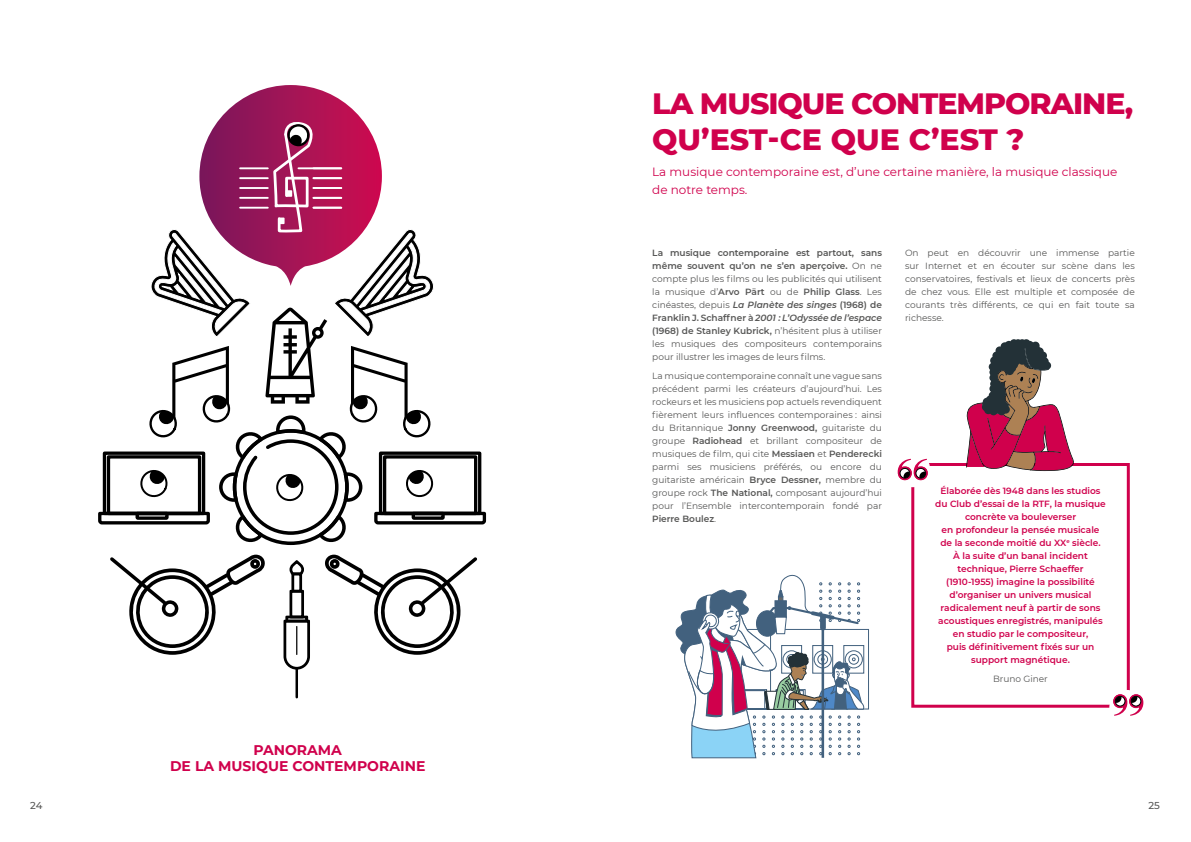
<style>
.page{position:relative;width:1191px;height:842px;background:#fff}
.page>*{position:absolute;margin:0;border:0;box-sizing:border-box;transform-origin:0 0}
.t1{font:800 30px/36px "Montserrat";letter-spacing:-.035em;color:#d0004c}
.t2{font:700 14px/16.8px "Montserrat";color:#d0004c;text-align:center}
.t3{font:12px/18px "Montserrat";color:#d0004c}
.t4{font:500 10px "Montserrat";color:#565655}
.t5{font:9px/13px "Montserrat";color:#565655;text-align:justify}
.t6{font:600 9px/13px "Montserrat";color:#d0004c;text-align:center}
.s1{font-weight:600}
.s2{font-weight:600;font-style:italic}
</style>
<div class="page">
<hr style="left:295px;top:669px;width:3px;height:28px;background:#000">
<svg style="left:283px;top:560px;width:27px;height:110px"></svg>
<svg style="left:110px;top:554px;width:155px;height:101px"></svg>
<svg style="left:325px;top:554px;width:152px;height:101px"></svg>
<svg style="left:98px;top:85px;width:389px;height:461px"></svg>
<svg style="left:675px;top:574px;width:194px;height:184px"></svg>
<hr style="left:821px;top:627px;width:3px;height:131px;background:#42617e">
<div style="left:911px;top:463px;width:218px;height:245px;border:3px solid #d0004c"></div>
<div style="left:1109px;top:690px;width:35px;height:35px;background:#fff;border-radius:50%"></div>
<div style="left:894px;top:452px;width:36px;height:35px;background:#fff;border-radius:50%"></div>
<svg style="left:897px;top:459px;width:30px;height:21px"></svg>
<div style="left:915px;top:468px;width:11px;height:10px;border:1px solid #000;border-radius:50%"></div>
<svg style="left:1113px;top:694px;width:30px;height:22px"></svg>
<div style="left:1130px;top:696px;width:11px;height:10px;border:1px solid #000;border-radius:50%"></div>
<svg style="left:966px;top:340px;width:108px;height:131px"></svg>
<div style="left:1042px;top:361px;width:9px;height:9px;background:#233137;border-radius:50%"></div>
<div style="left:1040px;top:357px;width:8px;height:9px;background:#233137;border-radius:50%"></div>
<div style="left:1038px;top:351px;width:9px;height:9px;background:#233137;border-radius:50%"></div>
<div style="left:1035px;top:347px;width:8px;height:9px;background:#233137;border-radius:50%"></div>
<div style="left:1031px;top:342px;width:8px;height:8px;background:#233137;border-radius:50%"></div>
<div style="left:1025px;top:341px;width:8px;height:8px;background:#233137;border-radius:50%"></div>
<div style="left:1018px;top:339px;width:8px;height:8px;background:#233137;border-radius:50%"></div>
<div style="left:1009px;top:339px;width:9px;height:8px;background:#233137;border-radius:50%"></div>
<div style="left:1004px;top:341px;width:9px;height:8px;background:#233137;border-radius:50%"></div>
<div style="left:1014px;top:339px;width:8px;height:8px;background:#233137;border-radius:50%"></div>
<div style="left:1022px;top:339px;width:8px;height:8px;background:#233137;border-radius:50%"></div>
<div style="left:1000px;top:342px;width:8px;height:9px;background:#233137;border-radius:50%"></div>
<div style="left:995px;top:346px;width:8px;height:9px;background:#233137;border-radius:50%"></div>
<div style="left:992px;top:351px;width:8px;height:9px;background:#233137;border-radius:50%"></div>
<div style="left:1005px;top:367px;width:9px;height:8px;background:#233137;border-radius:50%"></div>
<div style="left:1007px;top:364px;width:9px;height:8px;background:#233137;border-radius:50%"></div>
<div style="left:1009px;top:361px;width:9px;height:8px;background:#233137;border-radius:50%"></div>
<div style="left:1011px;top:357px;width:9px;height:9px;background:#233137;border-radius:50%"></div>
<div style="left:1015px;top:353px;width:8px;height:8px;background:#233137;border-radius:50%"></div>
<div style="left:1015px;top:348px;width:9px;height:8px;background:#233137;border-radius:50%"></div>
<div style="left:1018px;top:356px;width:8px;height:9px;background:#233137;border-radius:50%"></div>
<div style="left:990px;top:356px;width:8px;height:9px;background:#233137;border-radius:50%"></div>
<div style="left:988px;top:363px;width:9px;height:8px;background:#233137;border-radius:50%"></div>
<div style="left:989px;top:368px;width:8px;height:8px;background:#233137;border-radius:50%"></div>
<div style="left:989px;top:374px;width:8px;height:8px;background:#233137;border-radius:50%"></div>
<div style="left:990px;top:380px;width:8px;height:8px;background:#233137;border-radius:50%"></div>
<div style="left:989px;top:385px;width:8px;height:8px;background:#233137;border-radius:50%"></div>
<div style="left:988px;top:391px;width:9px;height:9px;background:#233137;border-radius:50%"></div>
<div style="left:986px;top:395px;width:8px;height:9px;background:#233137;border-radius:50%"></div>
<div style="left:982px;top:398px;width:9px;height:8px;background:#233137;border-radius:50%"></div>
<div style="left:982px;top:403px;width:8px;height:8px;background:#233137;border-radius:50%"></div>
<div style="left:984px;top:406px;width:8px;height:8px;background:#233137;border-radius:50%"></div>
<div style="left:989px;top:407px;width:8px;height:8px;background:#233137;border-radius:50%"></div>
<div style="left:997px;top:407px;width:8px;height:8px;background:#233137;border-radius:50%"></div>
<div style="left:1001px;top:405px;width:8px;height:9px;background:#233137;border-radius:50%"></div>
<h1 class="t1" style="left:652px;top:84px;width:482px">LA MUSIQUE CONTEMPORAINE,<br>QU’EST-CE QUE C’EST ?</h1>
<h3 class="t3" style="left:652px;top:162px;width:467px">La musique contemporaine est, d’une certaine manière, la musique classique de notre temps.</h3>
<h2 class="t2" style="left:170px;top:740px;width:257px">PANORAMA<br>DE LA MUSIQUE CONTEMPORAINE</h2>
<p class="t5" style="left:652px;top:246px;width:231px"><span class="s1">La musique contemporaine est partout, sans même souvent qu’on ne s’en aperçoive.</span> On ne compte plus les films ou les publicités qui utilisent la musique d’<span class="s1">Arvo Pärt</span> ou de <span class="s1">Philip Glass</span>. Les cinéastes, depuis <span class="s2">La Planète des singes</span> <span class="s1">(1968) de Franklin J. Schaffner à</span> <span class="s2">2001 : L’Odyssée de l’espace </span><span class="s1">(1968) de Stanley Kubrick,</span> n’hésitent plus à utiliser les musiques des compositeurs contemporains pour illustrer les images de leurs films.</p>
<p class="t5" style="left:652px;top:369px;width:231px">La musique contemporaine connaît une vague sans précédent parmi les créateurs d’aujourd’hui. Les rockeurs et les musiciens pop actuels revendiquent fièrement leurs influences contemporaines : ainsi du Britannique <span class="s1">Jonny Greenwood,</span> guitariste du groupe <span class="s1">Radiohead</span> et brillant compositeur de musiques de film, qui cite <span class="s1">Messiaen</span> et <span class="s1">Penderecki </span>parmi ses musiciens préférés, ou encore du guitariste américain <span class="s1">Bryce Dessner,</span> membre du groupe rock <span class="s1">The National,</span> composant aujourd’hui pour l’Ensemble intercontemporain fondé par <span class="s1">Pierre Boulez</span>.</p>
<p class="t5" style="left:905px;top:246px;width:231px">On peut en découvrir une immense partie sur Internet et en écouter sur scène dans les conservatoires, festivals et lieux de concerts près de chez vous. Elle est multiple et composée de courants très différents, ce qui en fait toute sa richesse.</p>
<p class="t6" style="left:935px;top:484px;width:172px">Élaborée dès 1948 dans les studios du Club d’essai de la RTF, la musique concrète va bouleverser<br>en profondeur la pensée musicale de la seconde moitié du XX<sup>e</sup> siècle.<br>À la suite d’un banal incident technique, Pierre Schaeffer (1910-1955) imagine la possibilité d’organiser un univers musical radicalement neuf à partir de sons acoustiques enregistrés, manipulés en studio par le compositeur,<br>puis définitivement fixés sur un support magnétique.</p>
<p class="t5" style="left:993px;top:672px;width:56px">Bruno Giner</p>
<p class="t4" style="left:30px;top:799px;width:14px">24</p>
<p class="t4" style="left:1148px;top:799px;width:13px">25</p>
</div>
